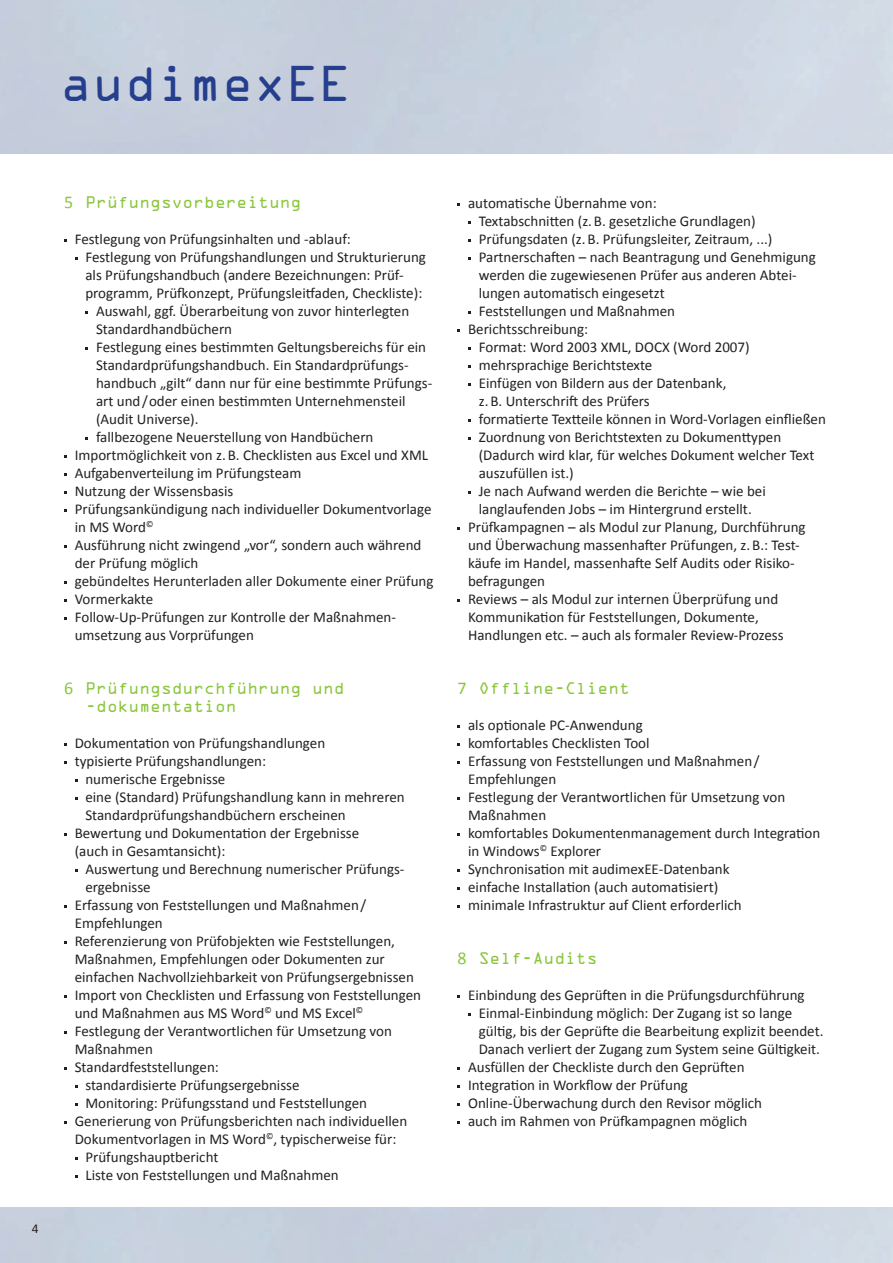
<style>
.page{position:relative;width:893px;height:1263px;background:#fff}
.page>*{position:absolute;margin:0;border:0;box-sizing:border-box;transform-origin:0 0}
.t1{font:45px "OCRAM";color:#253f8e}
.t2{font:15px/18px "Calibri";color:#231f20}
.t3{font:15px/18px "OCRAM";color:#8bc63e}
.t4{font:13.5px "Calibri";color:#231f20}
.s1{font-family:"Calibri";font-size:18px}
</style>
<div class="page">
<hr style="left:892px;top:1208px;width:1px;height:55px;background:#e7edf5">
<h1 class="t1" style="left:60px;top:57px;width:293px">audimexEE</h1>
<p class="t4" style="left:32px;top:1220px;width:8px">4</p>
<p class="t3" style="left:64px;top:194px;width:239px"><span class="s1">5</span> Prüfungsvorbereitung</p>
<p class="t2" style="left:75px;top:230px;width:278px">Festlegung von Prüfungsinhalten und -ablauf:</p>
<p class="t2" style="left:85px;top:248px;width:342px">Festlegung von Prüfungshandlungen und Strukturierung</p>
<p class="t2" style="left:85px;top:266px;width:320px">als Prüfungshandbuch (andere Bezeichnungen: Prüf-</p>
<p class="t2" style="left:85px;top:284px;width:338px">programm, Prüfkonzept, Prüfungsleitfaden, Checkliste):</p>
<p class="t2" style="left:96px;top:302px;width:315px">Auswahl, ggf. Überarbeitung von zuvor hinterlegten</p>
<p class="t2" style="left:96px;top:320px;width:138px">Standardhandbüchern</p>
<p class="t2" style="left:96px;top:338px;width:332px">Festlegung eines bestimmten Geltungsbereichs für ein</p>
<p class="t2" style="left:96px;top:356px;width:314px">Standardprüfungshandbuch. Ein Standardprüfungs-</p>
<p class="t2" style="left:96px;top:374px;width:338px">handbuch „gilt“ dann nur für eine bestimmte Prüfungs-</p>
<p class="t2" style="left:96px;top:392px;width:311px">art und/oder einen bestimmten Unternehmensteil</p>
<p class="t2" style="left:96px;top:410px;width:104px">(Audit Universe).</p>
<p class="t2" style="left:96px;top:428px;width:279px">fallbezogene Neuerstellung von Handbüchern</p>
<p class="t2" style="left:75px;top:446px;width:355px">Importmöglichkeit von z. B. Checklisten aus Excel und XML</p>
<p class="t2" style="left:75px;top:464px;width:228px">Aufgabenverteilung im Prüfungsteam</p>
<p class="t2" style="left:75px;top:482px;width:160px">Nutzung der Wissensbasis</p>
<p class="t2" style="left:75px;top:500px;width:358px">Prüfungsankündigung nach individueller Dokumentvorlage</p>
<p class="t2" style="left:75px;top:518px;width:80px">in MS Word<sup>©</sup></p>
<p class="t2" style="left:75px;top:536px;width:348px">Ausführung nicht zwingend „vor“, sondern auch während</p>
<p class="t2" style="left:75px;top:554px;width:125px">der Prüfung möglich</p>
<p class="t2" style="left:75px;top:572px;width:360px">gebündeltes Herunterladen aller Dokumente einer Prüfung</p>
<p class="t2" style="left:75px;top:590px;width:80px">Vormerkakte</p>
<p class="t2" style="left:75px;top:608px;width:323px">Follow-Up-Prüfungen zur Kontrolle der Maßnahmen-</p>
<p class="t2" style="left:75px;top:626px;width:181px">umsetzung aus Vorprüfungen</p>
<p class="t3" style="left:85px;top:680px;width:261px;text-indent:-21px"><span class="s1">6</span> Prüfungsdurchführung und -dokumentation</p>
<p class="t2" style="left:75px;top:734px;width:252px">Dokumentation von Prüfungshandlungen</p>
<p class="t2" style="left:75px;top:752px;width:193px">typisierte Prüfungshandlungen:</p>
<p class="t2" style="left:85px;top:770px;width:141px">numerische Ergebnisse</p>
<p class="t2" style="left:85px;top:788px;width:321px">eine (Standard) Prüfungshandlung kann in mehreren</p>
<p class="t2" style="left:85px;top:806px;width:262px">Standardprüfungshandbüchern erscheinen</p>
<p class="t2" style="left:75px;top:824px;width:286px">Bewertung und Dokumentation der Ergebnisse</p>
<p class="t2" style="left:75px;top:842px;width:152px">(auch in Gesamtansicht):</p>
<p class="t2" style="left:85px;top:860px;width:321px">Auswertung und Berechnung numerischer Prüfungs-</p>
<p class="t2" style="left:85px;top:878px;width:67px">ergebnisse</p>
<p class="t2" style="left:75px;top:896px;width:293px">Erfassung von Feststellungen und Maßnahmen/</p>
<p class="t2" style="left:75px;top:914px;width:90px">Empfehlungen</p>
<p class="t2" style="left:75px;top:932px;width:322px">Referenzierung von Prüfobjekten wie Feststellungen,</p>
<p class="t2" style="left:75px;top:950px;width:312px">Maßnahmen, Empfehlungen oder Dokumenten zur</p>
<p class="t2" style="left:75px;top:968px;width:341px">einfachen Nachvollziehbarkeit von Prüfungsergebnissen</p>
<p class="t2" style="left:75px;top:986px;width:348px">Import von Checklisten und Erfassung von Feststellungen</p>
<p class="t2" style="left:75px;top:1004px;width:290px">und Maßnahmen aus MS Word<sup>©</sup> und MS Excel<sup>©</sup></p>
<p class="t2" style="left:75px;top:1022px;width:319px">Festlegung der Verantwortlichen für Umsetzung von</p>
<p class="t2" style="left:75px;top:1040px;width:80px">Maßnahmen</p>
<p class="t2" style="left:75px;top:1058px;width:146px">Standardfeststellungen:</p>
<p class="t2" style="left:85px;top:1076px;width:216px">standardisierte Prüfungsergebnisse</p>
<p class="t2" style="left:85px;top:1094px;width:283px">Monitoring: Prüfungsstand und Feststellungen</p>
<p class="t2" style="left:75px;top:1112px;width:334px">Generierung von Prüfungsberichten nach individuellen</p>
<p class="t2" style="left:75px;top:1130px;width:323px">Dokumentvorlagen in MS Word<sup>©</sup>, typischerweise für:</p>
<p class="t2" style="left:85px;top:1148px;width:135px">Prüfungshauptbericht</p>
<p class="t2" style="left:85px;top:1166px;width:255px">Liste von Feststellungen und Maßnahmen</p>
<p class="t2" style="left:468px;top:194px;width:190px">automatische Übernahme von:</p>
<p class="t2" style="left:479px;top:212px;width:278px">Textabschnitten (z. B. gesetzliche Grundlagen)</p>
<p class="t2" style="left:479px;top:230px;width:295px">Prüfungsdaten (z. B. Prüfungsleiter, Zeitraum, ...)</p>
<p class="t2" style="left:479px;top:248px;width:339px">Partnerschaften – nach Beantragung und Genehmigung</p>
<p class="t2" style="left:479px;top:266px;width:320px">werden die zugewiesenen Prüfer aus anderen Abtei-</p>
<p class="t2" style="left:479px;top:284px;width:187px">lungen automatisch eingesetzt</p>
<p class="t2" style="left:479px;top:302px;width:198px">Feststellungen und Maßnahmen</p>
<p class="t2" style="left:468px;top:320px;width:122px">Berichtsschreibung:</p>
<p class="t2" style="left:479px;top:338px;width:272px">Format: Word 2003 XML, DOCX (Word 2007)</p>
<p class="t2" style="left:479px;top:356px;width:175px">mehrsprachige Berichtstexte</p>
<p class="t2" style="left:479px;top:374px;width:249px">Einfügen von Bildern aus der Datenbank,</p>
<p class="t2" style="left:479px;top:392px;width:172px">z. B. Unterschrift des Prüfers</p>
<p class="t2" style="left:479px;top:410px;width:349px">formatierte Textteile können in Word-Vorlagen einfließen</p>
<p class="t2" style="left:479px;top:428px;width:304px">Zuordnung von Berichtstexten zu Dokumenttypen</p>
<p class="t2" style="left:479px;top:446px;width:337px">(Dadurch wird klar, für welches Dokument welcher Text</p>
<p class="t2" style="left:479px;top:464px;width:97px">auszufüllen ist.)</p>
<p class="t2" style="left:479px;top:482px;width:289px">Je nach Aufwand werden die Berichte – wie bei</p>
<p class="t2" style="left:479px;top:500px;width:275px">langlaufenden Jobs – im Hintergrund erstellt.</p>
<p class="t2" style="left:468px;top:518px;width:339px">Prüfkampagnen – als Modul zur Planung, Durchführung</p>
<p class="t2" style="left:468px;top:536px;width:333px">und Überwachung massenhafter Prüfungen, z. B.: Test-</p>
<p class="t2" style="left:468px;top:554px;width:328px">käufe im Handel, massenhafte Self Audits oder Risiko-</p>
<p class="t2" style="left:468px;top:572px;width:78px">befragungen</p>
<p class="t2" style="left:468px;top:590px;width:312px">Reviews – als Modul zur internen Überprüfung und</p>
<p class="t2" style="left:468px;top:608px;width:292px">Kommunikation für Feststellungen, Dokumente,</p>
<p class="t2" style="left:468px;top:626px;width:317px">Handlungen etc. – auch als formaler Review-Prozess</p>
<p class="t3" style="left:457px;top:680px;width:174px"><span class="s1">7</span> Offline-Client</p>
<p class="t2" style="left:468px;top:716px;width:354px">als optionale PC-Anwendung<br>komfortables Checklisten Tool<br>Erfassung von Feststellungen und Maßnahmen/ Empfehlungen<br>Festlegung der Verantwortlichen für Umsetzung von Maßnahmen<br>komfortables Dokumentenmanagement durch Integration in Windows<sup>©</sup> Explorer<br>Synchronisation mit audimexEE-Datenbank<br>einfache Installation (auch automatisiert)<br>minimale Infrastruktur auf Client erforderlich</p>
<p class="t3" style="left:457px;top:950px;width:142px"><span class="s1">8</span> Self-Audits</p>
<p class="t2" style="left:468px;top:986px;width:338px">Einbindung des Geprüften in die Prüfungsdurchführung</p>
<p class="t2" style="left:479px;top:1004px;width:315px">Einmal-Einbindung möglich: Der Zugang ist so lange</p>
<p class="t2" style="left:479px;top:1022px;width:346px">gültig, bis der Geprüfte die Bearbeitung explizit beendet.</p>
<p class="t2" style="left:479px;top:1040px;width:343px">Danach verliert der Zugang zum System seine Gültigkeit.</p>
<p class="t2" style="left:468px;top:1058px;width:278px">Ausfüllen der Checkliste durch den Geprüften</p>
<p class="t2" style="left:468px;top:1076px;width:221px">Integration in Workflow der Prüfung</p>
<p class="t2" style="left:468px;top:1094px;width:296px">Online-Überwachung durch den Revisor möglich</p>
<p class="t2" style="left:468px;top:1112px;width:281px">auch im Rahmen von Prüfkampagnen möglich</p>
</div>
